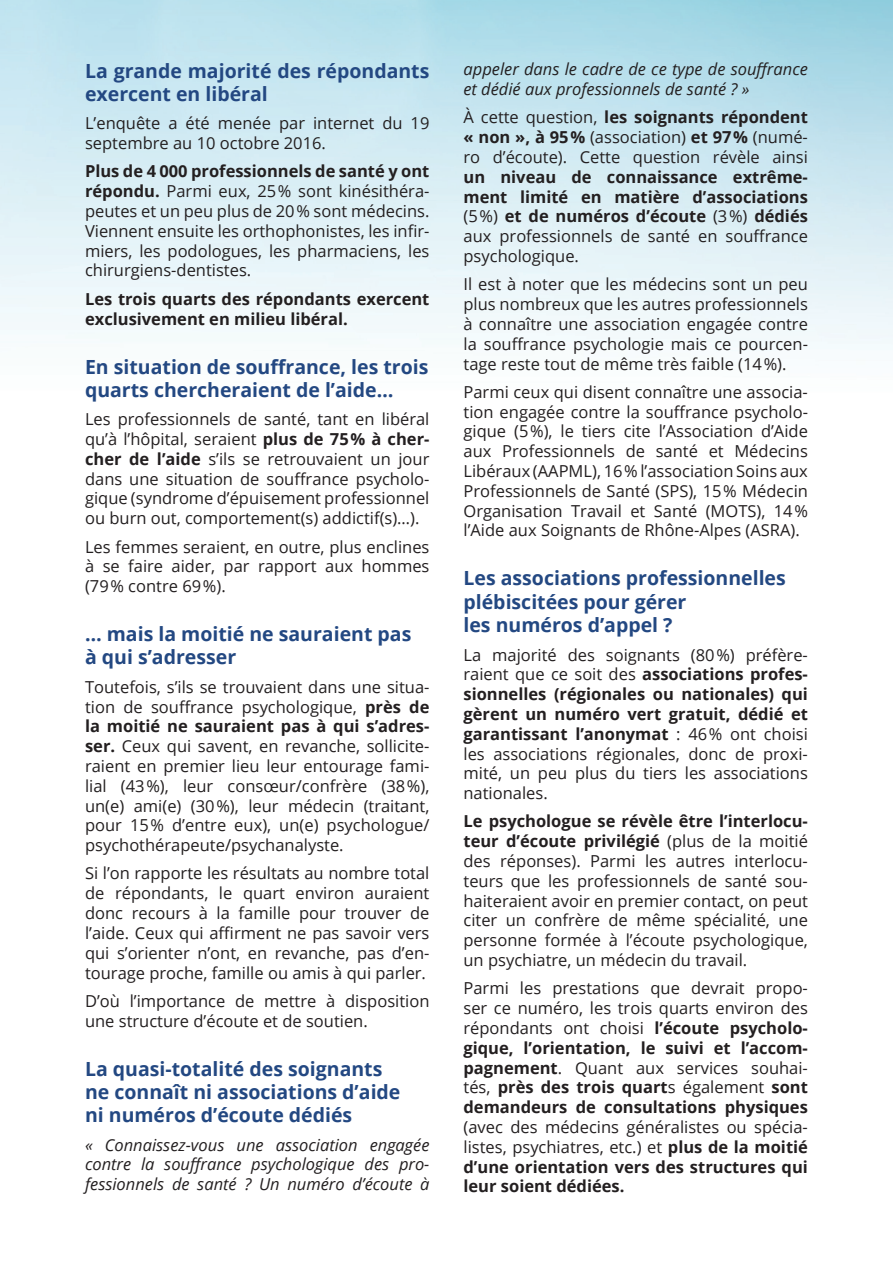
<style>
.page{position:relative;width:893px;height:1263px;background:#fff}
.page>*{position:absolute;margin:0;border:0;box-sizing:border-box;transform-origin:0 0}
.t1{font:700 19.5px/23.4px "Open Sans";color:#234882}
.t2{font:16.5px/19.8px "Open Sans";color:#231f20;text-align:justify}
.t3{font:700 16.5px/19.8px "Open Sans";color:#231f20;text-align:justify}
.t4{font:italic 16.5px/19.8px "Open Sans";color:#231f20;text-align:justify}
.s1{font-weight:700}
.s2{font-weight:400}
</style>
<div class="page">
<p class="t1" style="left:85px;top:58px;width:346px">La grande majorité des répondants exercent en libéral</p>
<p class="t2" style="left:85px;top:113px;width:346px">L’enquête a été menée par internet du 19 septembre au 10 octobre 2016.</p>
<p class="t2" style="left:85px;top:161px;width:346px"><span class="s1">Plus de 4 000 professionnels de santé y ont répondu.</span> Parmi eux, 25 % sont kinésithéra&shy;peutes et un peu plus de 20 % sont médecins.<br>Viennent ensuite les orthophonistes, les infir&shy;miers, les podologues, les pharmaciens, les chirurgiens-dentistes.</p>
<p class="t3" style="left:85px;top:288px;width:346px">Les trois quarts des répondants exercent exclusivement en milieu libéral.</p>
<p class="t1" style="left:85px;top:354px;width:345px">En situation de souffrance, les trois quarts chercheraient de l’aide…</p>
<p class="t2" style="left:85px;top:409px;width:346px">Les professionnels de santé, tant en libéral qu’à l’hôpital, seraient <span class="s1">plus de 75% à cher&shy;cher de l’aide</span> s’ils se retrouvaient un jour dans une situation de souffrance psycholo&shy;gique (syndrome d’épuisement professionnel ou burn out, comportement(s) addictif(s)…).</p>
<p class="t2" style="left:85px;top:536px;width:346px">Les femmes seraient, en outre, plus enclines à se faire aider, par rapport aux hommes (79 % contre 69 %).</p>
<p class="t1" style="left:85px;top:622px;width:328px">… mais la moitié ne sauraient pas à qui s’adresser</p>
<p class="t2" style="left:85px;top:676px;width:346px">Toutefois, s’ils se trouvaient dans une situa&shy;tion de souffrance psychologique, <span class="s1">près de la moitié ne sauraient pas à qui s’adres&shy;ser.</span> Ceux qui savent, en revanche, sollicite&shy;raient en premier lieu leur entourage fami&shy;lial (43 %), leur consœur/confrère (38 %), un(e) ami(e) (30 %), leur médecin (traitant, pour 15 % d’entre eux), un(e) psychologue/ psychothérapeute/psychanalyste.</p>
<p class="t2" style="left:85px;top:863px;width:346px">Si l’on rapporte les résultats au nombre total de répondants, le quart environ auraient donc recours à la famille pour trouver de l’aide. Ceux qui affirment ne pas savoir vers qui s’orienter n’ont, en revanche, pas d’en&shy;tourage proche, famille ou amis à qui parler.</p>
<p class="t2" style="left:85px;top:990px;width:346px">D’où l’importance de mettre à disposition une structure d’écoute et de soutien.</p>
<p class="t1" style="left:85px;top:1056px;width:317px">La quasi-totalité des soignants ne connaît ni associations d’aide ni numéros d’écoute dédiés</p>
<p class="t4" style="left:85px;top:1134px;width:346px">« Connaissez-vous une association engagée contre la souffrance psychologique des pro&shy;fessionnels de santé ? Un numéro d’écoute à</p>
<p class="t4" style="left:463px;top:59px;width:346px">appeler dans le cadre de ce type de souffrance et dédié aux professionnels de santé ? »</p>
<p class="t2" style="left:463px;top:107px;width:346px">À cette question, <span class="s1">les soignants répondent « non », à 95%</span> (association) <span class="s1">et 97%</span> (numé&shy;ro d’écoute). Cette question révèle ainsi</p>
<p class="t3" style="left:463px;top:167px;width:346px">un niveau de connaissance extrême&shy;ment limité en matière d’associations <span class="s2">(5 %)</span> et de numéros d’écoute <span class="s2">(3 %)</span> dédiés <span class="s2">aux professionnels de santé en souffrance psychologique.</span></p>
<p class="t2" style="left:463px;top:274px;width:346px">Il est à noter que les médecins sont un peu plus nombreux que les autres professionnels à connaître une association engagée contre la souffrance psychologie mais ce pourcen&shy;tage reste tout de même très faible (14 %).</p>
<p class="t2" style="left:463px;top:382px;width:346px">Parmi ceux qui disent connaître une associa&shy;tion engagée contre la souffrance psycholo&shy;gique (5 %), le tiers cite l’Association d’Aide aux Professionnels de santé et Médecins Libéraux (AAPML), 16 % l’association Soins aux Professionnels de Santé (SPS), 15 % Médecin Organisation Travail et Santé (MOTS), 14 % l’Aide aux Soignants de Rhône-Alpes (ASRA).</p>
<p class="t1" style="left:463px;top:566px;width:324px">Les associations professionnelles plébiscitées pour gérer<br>les numéros d’appel ?</p>
<p class="t2" style="left:463px;top:644px;width:346px">La majorité des soignants (80 %) préfère&shy;raient que ce soit des <span class="s1">associations profes&shy;sionnelles (régionales ou nationales) qui gèrent un numéro vert gratuit, dédié et garantissant l’anonymat</span> : 46 % ont choisi les associations régionales, donc de proxi&shy;mité, un peu plus du tiers les associations nationales.</p>
<p class="t2" style="left:463px;top:811px;width:346px"><span class="s1">Le psychologue se révèle être l’interlocu&shy;teur d’écoute privilégié</span> (plus de la moitié des réponses). Parmi les autres interlocu&shy;teurs que les professionnels de santé sou&shy;haiteraient avoir en premier contact, on peut citer un confrère de même spécialité, une personne formée à l’écoute psychologique, un psychiatre, un médecin du travail.</p>
<p class="t2" style="left:463px;top:978px;width:346px">Parmi les prestations que devrait propo&shy;ser ce numéro, les trois quarts environ des répondants ont choisi <span class="s1">l’écoute psycholo&shy;gique, l’orientation, le suivi et l’accom&shy;pagnement</span>. Quant aux services souhai&shy;tés, <span class="s1">près des trois quart</span>s également <span class="s1">sont demandeurs de consultations physiques</span></p>
<p class="t3" style="left:463px;top:1117px;width:346px"><span class="s2">(avec des médecins généralistes ou spécia&shy;listes, psychiatres, etc.) et</span> plus de la moitié d’une orientation vers des structures qui leur soient dédiées.</p>
</div>
